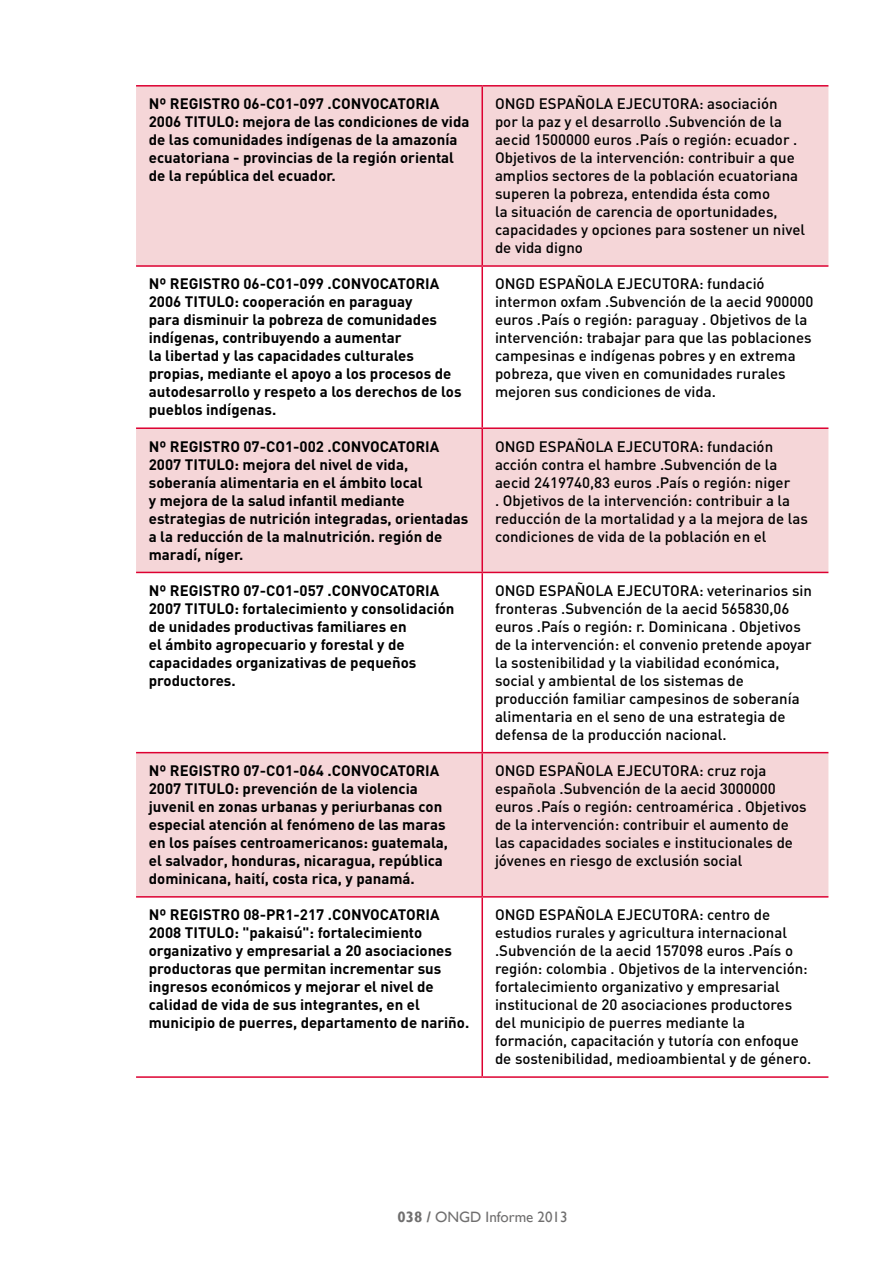
<style>
.page{position:relative;width:893px;height:1263px;background:#fff}
.page>*{position:absolute;margin:0;border:0;box-sizing:border-box;transform-origin:0 0}
.t1{font:500 15px/18px "DIN";color:#000}
.t2{font:700 15px/18px "DIN";color:#000}
.t3{font:15px "Gill Sans";color:#706f6f}
.s1{font-weight:700}
</style>
<div class="page">
<div style="left:136px;top:87px;width:692px;height:809px;background:#f5d6d8"></div>
<svg style="left:136px;top:267px;width:692px;height:485px"></svg>
<hr style="left:136px;top:85px;width:346px;height:2px;background:#dd0031">
<hr style="left:482px;top:85px;width:346px;height:2px;background:#dd0031">
<hr style="left:481px;top:87px;width:2px;height:178px;background:#dd0031">
<hr style="left:136px;top:265px;width:346px;height:2px;background:#dd0031">
<hr style="left:482px;top:265px;width:346px;height:2px;background:#dd0031">
<hr style="left:481px;top:267px;width:2px;height:160px;background:#dd0031">
<hr style="left:136px;top:427px;width:346px;height:2px;background:#dd0031">
<hr style="left:482px;top:427px;width:346px;height:2px;background:#dd0031">
<hr style="left:481px;top:429px;width:2px;height:143px;background:#dd0031">
<hr style="left:136px;top:572px;width:346px;height:1px;background:#dd0031">
<hr style="left:482px;top:572px;width:346px;height:1px;background:#dd0031">
<hr style="left:481px;top:573px;width:2px;height:179px;background:#dd0031">
<hr style="left:136px;top:752px;width:346px;height:1px;background:#dd0031">
<hr style="left:482px;top:752px;width:346px;height:1px;background:#dd0031">
<hr style="left:481px;top:753px;width:2px;height:143px;background:#dd0031">
<hr style="left:136px;top:896px;width:346px;height:1px;background:#dd0031">
<hr style="left:482px;top:896px;width:346px;height:1px;background:#dd0031">
<hr style="left:481px;top:897px;width:2px;height:179px;background:#dd0031">
<hr style="left:136px;top:1076px;width:346px;height:2px;background:#dd0031">
<hr style="left:482px;top:1076px;width:346px;height:2px;background:#dd0031">
<p class="t2" style="left:149px;top:94px;width:31px">nº registro</p>
<p class="t2" style="left:243px;top:94px;width:99px">06-co 1-097 .convocatoria</p>
<p class="t2" style="left:149px;top:112px;width:46px">2006 titulo</p>
<p class="t2" style="left:149px;top:112px;width:322px;text-indent:86px">: mejora de las condiciones de vida de las comunidades indígenas de la amazonía ecuatoriana - provincias de la región oriental de la república del ecuador.</p>
<p class="t2" style="left:149px;top:274px;width:31px">nº registro</p>
<p class="t2" style="left:243px;top:274px;width:99px">06-co 1-099 .convocatoria</p>
<p class="t2" style="left:149px;top:292px;width:46px">2006 titulo</p>
<p class="t2" style="left:149px;top:292px;width:314px;text-indent:86px">: cooperación en paraguay<br>para disminuir la pobreza de comunidades indígenas, contribuyendo a aumentar<br>la libertad y las capacidades culturales propias, mediante el apoyo a los procesos de autodesarrollo y respeto a los derechos de los pueblos indígenas.</p>
<p class="t2" style="left:149px;top:437px;width:31px">nº registro</p>
<p class="t2" style="left:243px;top:437px;width:99px">07-co 1-002 .convocatoria</p>
<p class="t2" style="left:149px;top:455px;width:46px">2007 titulo</p>
<p class="t2" style="left:149px;top:455px;width:321px;text-indent:86px">: mejora del nivel de vida, soberanía alimentaria en el ámbito local<br>y mejora de la salud infantil mediante estrategias de nutrición integradas, orientadas a la reducción de la malnutrición. región de maradí, níger.</p>
<p class="t2" style="left:149px;top:581px;width:31px">nº registro</p>
<p class="t2" style="left:243px;top:581px;width:99px">07-co 1-057 .convocatoria</p>
<p class="t2" style="left:149px;top:599px;width:46px">2007 titulo</p>
<p class="t2" style="left:149px;top:599px;width:307px;text-indent:86px">: fortalecimiento y consolidación de unidades productivas familiares en<br>el ámbito agropecuario y forestal y de capacidades organizativas de pequeños productores.</p>
<p class="t2" style="left:149px;top:761px;width:31px">nº registro</p>
<p class="t2" style="left:243px;top:761px;width:99px">07-co 1-064 .convocatoria</p>
<p class="t2" style="left:149px;top:779px;width:46px">2007 titulo</p>
<p class="t2" style="left:149px;top:779px;width:301px;text-indent:86px">: prevención de la violencia juvenil en zonas urbanas y periurbanas con especial atención al fenómeno de las maras en los países centroamericanos: guatemala, el salvador, honduras, nicaragua, república dominicana, haití, costa rica, y panamá.</p>
<p class="t2" style="left:149px;top:905px;width:31px">nº registro</p>
<p class="t2" style="left:243px;top:905px;width:99px">08-pr1-217 .convocatoria</p>
<p class="t2" style="left:149px;top:923px;width:46px">2008 titulo</p>
<p class="t2" style="left:149px;top:923px;width:322px;text-indent:86px">: "pakaisú": fortalecimiento organizativo y empresarial a 20 asociaciones productoras que permitan incrementar sus ingresos económicos y mejorar el nivel de calidad de vida de sus integrantes, en el municipio de puerres, departamento de nariño.</p>
<p class="t1" style="left:495px;top:94px;width:312px">Ongd española ejecutora: asociación<br>por la paz y el desarrollo .Subvención de la aecid 1500000 euros .País o región: ecuador .<br>Objetivos de la intervención: contribuir a que amplios sectores de la población ecuatoriana superen la pobreza, entendida ésta como<br>la situación de carencia de oportunidades, capacidades y opciones para sostener un nivel de vida digno</p>
<p class="t1" style="left:495px;top:275px;width:320px">Ongd española ejecutora: fundació intermon oxfam .Subvención de la aecid 900000 euros .País o región: paraguay . Objetivos de la intervención: trabajar para que las poblaciones campesinas e indígenas pobres y en extrema pobreza, que viven en comunidades rurales mejoren sus condiciones de vida.</p>
<p class="t1" style="left:495px;top:437px;width:314px">Ongd española ejecutora: fundación acción contra el hambre .Subvención de la aecid 2419740,83 euros .País o región: niger<br>. Objetivos de la intervención: contribuir a la reducción de la mortalidad y a la mejora de las condiciones de vida de la población en el</p>
<p class="t1" style="left:495px;top:581px;width:318px">Ongd española ejecutora: veterinarios sin fronteras .Subvención de la aecid 565830,06 euros .País o región: r. Dominicana . Objetivos de la intervención: el convenio pretende apoyar la sostenibilidad y la viabilidad económica, social y ambiental de los sistemas de producción familiar campesinos de soberanía alimentaria en el seno de una estrategia de defensa de la producción nacional.</p>
<p class="t1" style="left:495px;top:761px;width:313px">Ongd española ejecutora: cruz roja española .Subvención de la aecid 3000000 euros .País o región: centroamérica . Objetivos de la intervención: contribuir el aumento de las capacidades sociales e institucionales de jóvenes en riesgo de exclusión social</p>
<p class="t1" style="left:495px;top:905px;width:318px">Ongd española ejecutora: centro de estudios rurales y agricultura internacional .Subvención de la aecid 157098 euros .País o región: colombia . Objetivos de la intervención: fortalecimiento organizativo y empresarial institucional de 20 asociaciones productores del municipio de puerres mediante la formación, capacitación y tutoría con enfoque de sostenibilidad, medioambiental y de género.</p>
<p class="t3" style="left:398px;top:1208px;width:171px"><span class="s1">038 /</span> ONGD Informe 2013</p>
</div>
